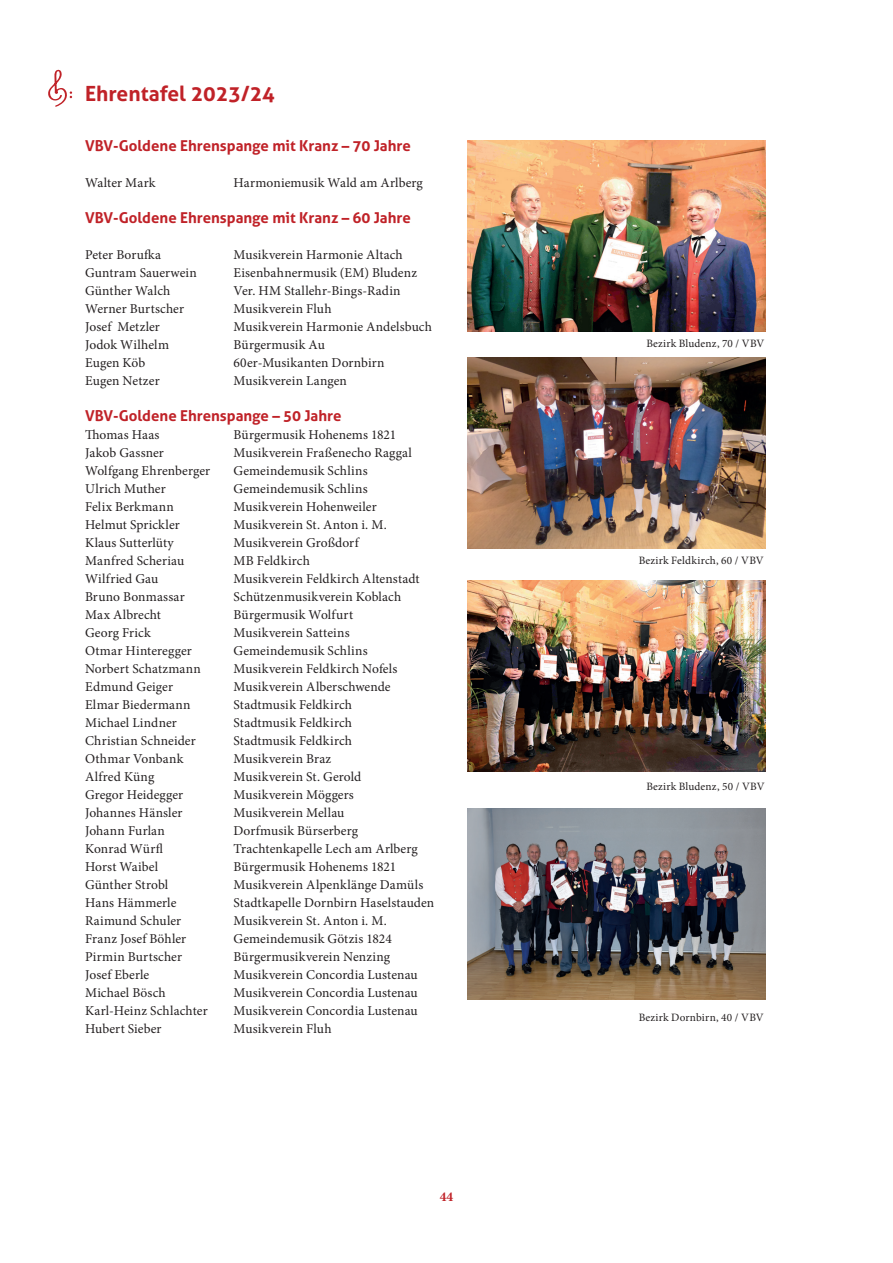
<style>
.page{position:relative;width:893px;height:1263px;background:#fff}
.page>*{position:absolute;margin:0;border:0;box-sizing:border-box;transform-origin:0 0}
.t1{font:700 21px "Aller";color:#c02228}
.t2{font:700 15px "Aller";color:#c02228}
.t3{font:13.5px "Minion Pro";letter-spacing:.005em;color:#231f20}
.t4{font:700 13.5px "Minion Pro";color:#c02228}
.t5{font:11.25px "Minion Pro";letter-spacing:.02em;color:#231f20}
</style>
<div class="page">
<img style="left:468px;top:140px;width:298px;height:192px">
<img style="left:468px;top:580px;width:297px;height:192px">
<svg style="left:48px;top:70px;width:24px;height:37px"></svg>
<img style="left:468px;top:357px;width:298px;height:192px">
<img style="left:468px;top:808px;width:298px;height:191px">
<h1 class="t1" style="left:85px;top:80px;width:191px">Ehrentafel 2023/24</h1>
<p class="t2" style="left:85px;top:137px;width:327px">VBV-Goldene Ehrenspange mit Kranz – 70 Jahre</p>
<p class="t3" style="left:85px;top:174px;width:72px">Walter Mark</p>
<p class="t3" style="left:234px;top:174px;width:191px">Harmoniemusik Wald am Arlberg</p>
<p class="t2" style="left:85px;top:209px;width:327px">VBV-Goldene Ehrenspange mit Kranz – 60 Jahre</p>
<p class="t3" style="left:85px;top:246px;width:78px">Peter Borufka</p>
<p class="t3" style="left:234px;top:246px;width:171px">Musikverein Harmonie Altach</p>
<p class="t3" style="left:85px;top:264px;width:113px">Guntram Sauerwein</p>
<p class="t3" style="left:234px;top:264px;width:185px">Eisenbahnermusik (EM) Bludenz</p>
<p class="t3" style="left:85px;top:282px;width:87px">Günther Walch</p>
<p class="t3" style="left:234px;top:282px;width:169px">Ver. HM Stallehr-Bings-Radin</p>
<p class="t3" style="left:85px;top:300px;width:100px">Werner Burtscher</p>
<p class="t3" style="left:234px;top:300px;width:100px">Musikverein Fluh</p>
<p class="t3" style="left:85px;top:318px;width:76px">Josef Metzler</p>
<p class="t3" style="left:234px;top:318px;width:200px">Musikverein Harmonie Andelsbuch</p>
<p class="t3" style="left:85px;top:336px;width:86px">Jodok Wilhelm</p>
<p class="t3" style="left:234px;top:336px;width:93px">Bürgermusik Au</p>
<p class="t3" style="left:85px;top:354px;width:62px">Eugen Köb</p>
<p class="t3" style="left:234px;top:354px;width:153px">60er-Musikanten Dornbirn</p>
<p class="t3" style="left:85px;top:372px;width:76px">Eugen Netzer</p>
<p class="t3" style="left:234px;top:372px;width:115px">Musikverein Langen</p>
<p class="t2" style="left:85px;top:407px;width:258px">VBV-Goldene Ehrenspange – 50 Jahre</p>
<p class="t3" style="left:85px;top:426px;width:76px">Thomas Haas</p>
<p class="t3" style="left:234px;top:426px;width:164px">Bürgermusik Hohenems 1821</p>
<p class="t3" style="left:85px;top:444px;width:80px">Jakob Gassner</p>
<p class="t3" style="left:234px;top:444px;width:180px">Musikverein Fraßenecho Raggal</p>
<p class="t3" style="left:85px;top:462px;width:127px">Wolfgang Ehrenberger</p>
<p class="t3" style="left:234px;top:462px;width:136px">Gemeindemusik Schlins</p>
<p class="t3" style="left:85px;top:480px;width:82px">Ulrich Muther</p>
<p class="t3" style="left:234px;top:480px;width:136px">Gemeindemusik Schlins</p>
<p class="t3" style="left:85px;top:498px;width:90px">Felix Berkmann</p>
<p class="t3" style="left:234px;top:498px;width:145px">Musikverein Hohenweiler</p>
<p class="t3" style="left:85px;top:516px;width:96px">Helmut Sprickler</p>
<p class="t3" style="left:234px;top:516px;width:155px">Musikverein St. Anton i. M.</p>
<p class="t3" style="left:85px;top:534px;width:90px">Klaus Sutterlüty</p>
<p class="t3" style="left:234px;top:534px;width:127px">Musikverein Großdorf</p>
<p class="t3" style="left:85px;top:552px;width:101px">Manfred Scheriau</p>
<p class="t3" style="left:234px;top:552px;width:78px">MB Feldkirch</p>
<p class="t3" style="left:85px;top:570px;width:75px">Wilfried Gau</p>
<p class="t3" style="left:234px;top:570px;width:188px">Musikverein Feldkirch Altenstadt</p>
<p class="t3" style="left:85px;top:588px;width:101px">Bruno Bonmassar</p>
<p class="t3" style="left:234px;top:588px;width:169px">Schützenmusikverein Koblach</p>
<p class="t3" style="left:85px;top:606px;width:78px">Max Albrecht</p>
<p class="t3" style="left:234px;top:606px;width:121px">Bürgermusik Wolfurt</p>
<p class="t3" style="left:85px;top:624px;width:67px">Georg Frick</p>
<p class="t3" style="left:234px;top:624px;width:118px">Musikverein Satteins</p>
<p class="t3" style="left:85px;top:642px;width:108px">Otmar Hinteregger</p>
<p class="t3" style="left:234px;top:642px;width:136px">Gemeindemusik Schlins</p>
<p class="t3" style="left:85px;top:660px;width:117px">Norbert Schatzmann</p>
<p class="t3" style="left:234px;top:660px;width:165px">Musikverein Feldkirch Nofels</p>
<p class="t3" style="left:85px;top:678px;width:89px">Edmund Geiger</p>
<p class="t3" style="left:234px;top:678px;width:159px">Musikverein Alberschwende</p>
<p class="t3" style="left:85px;top:696px;width:107px">Elmar Biedermann</p>
<p class="t3" style="left:234px;top:696px;width:120px">Stadtmusik Feldkirch</p>
<p class="t3" style="left:85px;top:714px;width:93px">Michael Lindner</p>
<p class="t3" style="left:234px;top:714px;width:120px">Stadtmusik Feldkirch</p>
<p class="t3" style="left:85px;top:732px;width:112px">Christian Schneider</p>
<p class="t3" style="left:234px;top:732px;width:120px">Stadtmusik Feldkirch</p>
<p class="t3" style="left:85px;top:750px;width:100px">Othmar Vonbank</p>
<p class="t3" style="left:234px;top:750px;width:99px">Musikverein Braz</p>
<p class="t3" style="left:85px;top:768px;width:71px">Alfred Küng</p>
<p class="t3" style="left:234px;top:768px;width:129px">Musikverein St. Gerold</p>
<p class="t3" style="left:85px;top:786px;width:100px">Gregor Heidegger</p>
<p class="t3" style="left:234px;top:786px;width:122px">Musikverein Möggers</p>
<p class="t3" style="left:85px;top:804px;width:99px">Johannes Hänsler</p>
<p class="t3" style="left:234px;top:804px;width:112px">Musikverein Mellau</p>
<p class="t3" style="left:85px;top:822px;width:81px">Johann Furlan</p>
<p class="t3" style="left:234px;top:822px;width:126px">Dorfmusik Bürserberg</p>
<p class="t3" style="left:85px;top:840px;width:79px">Konrad Würfl</p>
<p class="t3" style="left:234px;top:840px;width:186px">Trachtenkapelle Lech am Arlberg</p>
<p class="t3" style="left:85px;top:858px;width:75px">Horst Waibel</p>
<p class="t3" style="left:234px;top:858px;width:164px">Bürgermusik Hohenems 1821</p>
<p class="t3" style="left:85px;top:876px;width:85px">Günther Strobl</p>
<p class="t3" style="left:234px;top:876px;width:191px">Musikverein Alpenklänge Damüls</p>
<p class="t3" style="left:85px;top:894px;width:93px">Hans Hämmerle</p>
<p class="t3" style="left:234px;top:894px;width:202px">Stadtkapelle Dornbirn Haselstauden</p>
<p class="t3" style="left:85px;top:912px;width:98px">Raimund Schuler</p>
<p class="t3" style="left:234px;top:912px;width:155px">Musikverein St. Anton i. M.</p>
<p class="t3" style="left:85px;top:930px;width:103px">Franz Josef Böhler</p>
<p class="t3" style="left:234px;top:930px;width:160px">Gemeindemusik Götzis 1824</p>
<p class="t3" style="left:85px;top:948px;width:99px">Pirmin Burtscher</p>
<p class="t3" style="left:234px;top:948px;width:158px">Bürgermusikverein Nenzing</p>
<p class="t3" style="left:85px;top:966px;width:66px">Josef Eberle</p>
<p class="t3" style="left:234px;top:966px;width:186px">Musikverein Concordia Lustenau</p>
<p class="t3" style="left:85px;top:984px;width:82px">Michael Bösch</p>
<p class="t3" style="left:234px;top:984px;width:186px">Musikverein Concordia Lustenau</p>
<p class="t3" style="left:85px;top:1002px;width:124px">Karl-Heinz Schlachter</p>
<p class="t3" style="left:234px;top:1002px;width:186px">Musikverein Concordia Lustenau</p>
<p class="t3" style="left:85px;top:1020px;width:78px">Hubert Sieber</p>
<p class="t3" style="left:234px;top:1020px;width:100px">Musikverein Fluh</p>
<p class="t4" style="left:440px;top:1187px;width:15px">44</p>
<p class="t5" style="left:646px;top:336px;width:120px">Bezirk Bludenz, 70 / VBV</p>
<p class="t5" style="left:639px;top:553px;width:127px">Bezirk Feldkirch, 60 / VBV</p>
<p class="t5" style="left:646px;top:778px;width:120px">Bezirk Bludenz, 50 / VBV</p>
<p class="t5" style="left:639px;top:1010px;width:127px">Bezirk Dornbirn, 40 / VBV</p>
</div>
